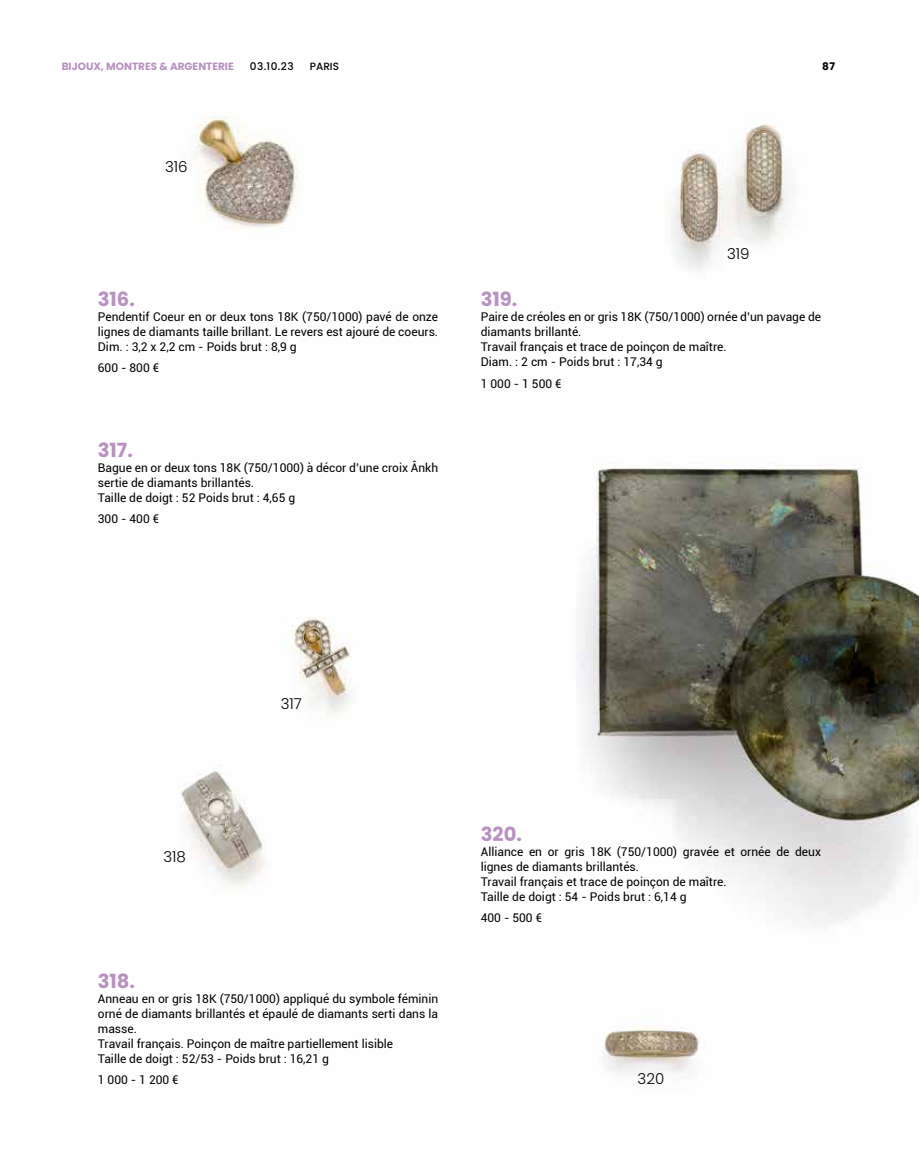
<style>
.page{position:relative;width:919px;height:1174px;background:#fff}
.page>*{position:absolute;margin:0;border:0;box-sizing:border-box;transform-origin:0 0}
.t1{font:700 19.5px "Poppins";color:#b891c1}
.t2{font:300 15px "Poppins";color:#000}
.t3{font:12px/15px "Roboto";color:#000}
.t4{font:700 10.5px "Poppins";color:#b891c1}
.t5{font:500 10.5px "Poppins";color:#000}
.t6{font:700 10.5px "Poppins";color:#000}
</style>
<div class="page">
<img style="left:181px;top:116px;width:737px;height:958px">
<p class="t4" style="left:62px;top:60px;width:173px">BIJOUX, MONTRES &amp; ARGENTERIE</p>
<p class="t5" style="left:250px;top:60px;width:45px">03.10.23</p>
<p class="t5" style="left:310px;top:60px;width:31px">PARIS</p>
<p class="t6" style="left:822px;top:60px;width:14px">87</p>
<p class="t2" style="left:165px;top:158px;width:24px">316</p>
<h1 class="t1" style="left:98px;top:288px;width:39px">316.</h1>
<p class="t3" style="left:98px;top:309px;width:342px;text-align:justify">Pendentif Coeur en or deux tons 18K (750/1000) pavé de onze lignes de diamants taille brillant. Le revers est ajouré de coeurs.<br>Dim. : 3,2 x 2,2 cm - Poids brut : 8,9 g</p>
<p class="t3" style="left:98px;top:360px;width:63px">600 - 800 €</p>
<h1 class="t1" style="left:98px;top:439px;width:37px">317.</h1>
<p class="t3" style="left:98px;top:460px;width:342px">Bague en or deux tons 18K (750/1000) à décor d’une croix Ânkh sertie de diamants brillantés.<br>Taille de doigt : 52 Poids brut : 4,65 g</p>
<p class="t3" style="left:98px;top:511px;width:63px">300 - 400 €</p>
<p class="t2" style="left:727px;top:245px;width:24px">319</p>
<h1 class="t1" style="left:480px;top:288px;width:38px">319.</h1>
<p class="t3" style="left:480px;top:309px;width:342px">Paire de créoles en or gris 18K (750/1000) ornée d’un pavage de diamants brillanté.<br>Travail français et trace de poinçon de maître.<br>Diam. : 2 cm - Poids brut : 17,34 g</p>
<p class="t3" style="left:480px;top:375px;width:82px">1 000 - 1 500 €</p>
<p class="t2" style="left:281px;top:695px;width:23px">317</p>
<p class="t2" style="left:163px;top:848px;width:24px">318</p>
<h1 class="t1" style="left:98px;top:969px;width:39px">318.</h1>
<p class="t3" style="left:98px;top:990px;width:342px">Anneau en or gris 18K (750/1000) appliqué du symbole féminin orné de diamants brillantés et épaulé de diamants serti dans la masse.<br>Travail français. Poinçon de maître partiellement lisible<br>Taille de doigt : 52/53 - Poids brut : 16,21 g</p>
<p class="t3" style="left:98px;top:1071px;width:82px">1 000 - 1 200 €</p>
<h1 class="t1" style="left:480px;top:822px;width:43px">320.</h1>
<p class="t3" style="left:480px;top:843px;width:342px">Alliance en or gris 18K (750/1000) gravée et ornée de deux lignes de diamants brillantés.<br>Travail français et trace de poinçon de maître.<br>Taille de doigt : 54 - Poids brut : 6,14 g</p>
<p class="t3" style="left:480px;top:909px;width:63px">400 - 500 €</p>
<p class="t2" style="left:637px;top:1070px;width:28px">320</p>
</div>
